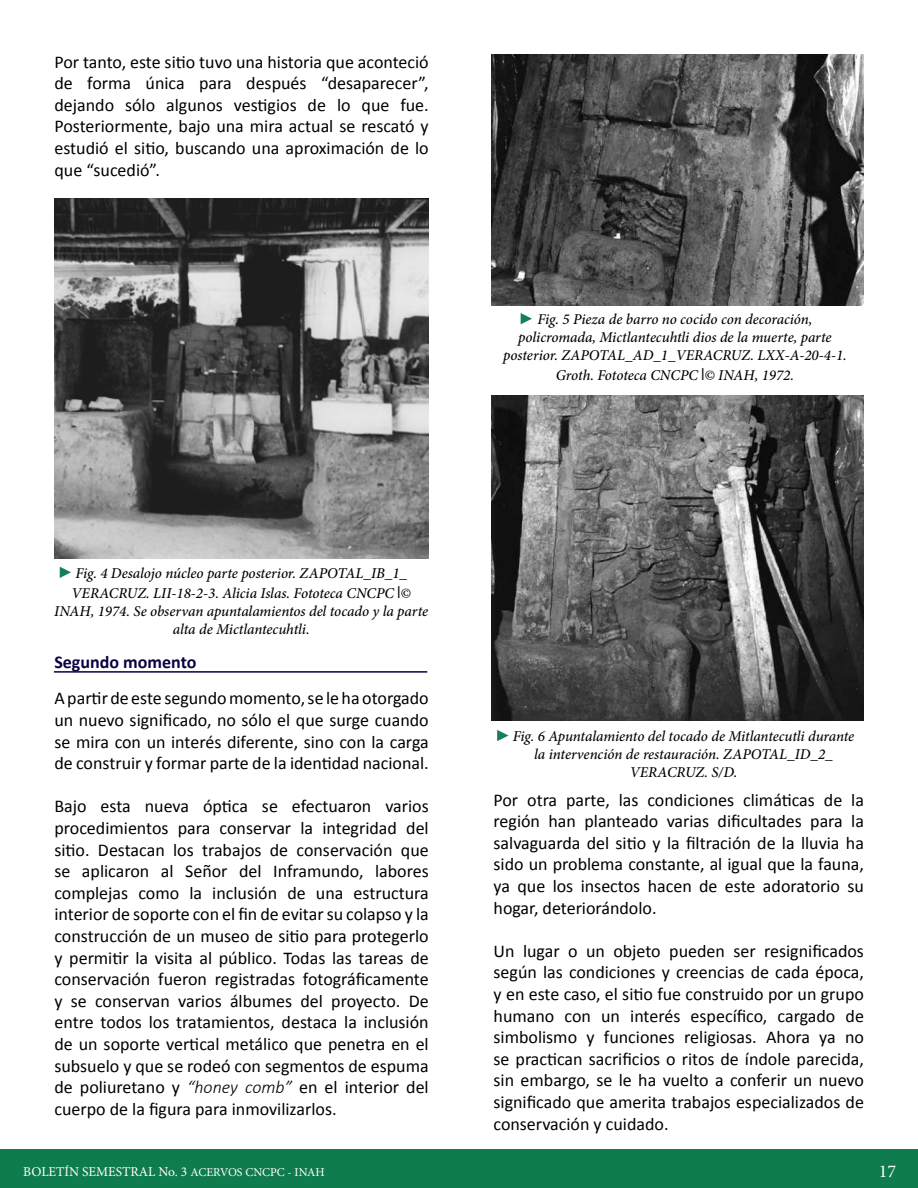
<style>
.page{position:relative;width:918px;height:1188px;background:#fff}
.page>*{position:absolute;margin:0;border:0;box-sizing:border-box;transform-origin:0 0}
.t1{font:18px/21.6px "Calibri";color:#000;text-align:justify}
.t2{font:700 18px "Calibri";color:#0c0040}
.t3{font:18px "Minion Pro";color:#fff}
.t4{font:italic 500 15px/18px "Minion Pro";letter-spacing:-.005em;color:#000;text-align:center}
.t5{font:13.5px "Minion Pro";color:#fff}
.s1{font-family:"Arial Narrow";font-weight:400;font-style:normal;font-size:16.5px}
.s2{font-weight:300;font-style:italic}
.s3{font-size:12px}
</style>
<div class="page">
<div style="left:0;top:1149px;width:918px;height:39px;background:#0e7c4d"></div>
<img style="left:491px;top:396px;width:373px;height:325px">
<img style="left:492px;top:55px;width:372px;height:250px">
<hr style="left:54px;top:671px;width:373px;height:2px;background:#0c0040">
<svg style="left:497px;top:730px;width:12px;height:11px"></svg>
<svg style="left:521px;top:313px;width:11px;height:11px"></svg>
<img style="left:54px;top:198px;width:374px;height:361px">
<svg style="left:60px;top:567px;width:11px;height:11px"></svg>
<p class="t1" style="left:54px;top:51px;width:376px">Por tanto, este sitio tuvo una historia que aconteció de forma única para después “desaparecer”, dejando sólo algunos vestigios de lo que fue.<br>Posteriormente, bajo una mira actual se rescató y estudió el sitio, buscando una aproximación de lo que “sucedió”.</p>
<p class="t4" style="left:503px;top:310px;width:345px">Fig. 5 Pieza de barro no cocido con decoración, policromada, Mictlantecuhtli dios de la muerte, parte posterior. ZAPOTAL_AD_1_VERACRUZ. LXX-A-20-4-1.</p>
<p class="t4" style="left:556px;top:366px;width:240px">Groth. Fototeca CNCPC <span class="s1">l</span>© INAH, 1972.</p>
<p class="t4" style="left:72px;top:563px;width:341px;line-height:19.8px;text-align:left">Fig. 4 Desalojo núcleo parte posterior. ZAPOTAL_IB_1_<br>VERACRUZ. LII-18-2-3. Alicia Islas. Fototeca CNCPC <span class="s1">l</span>©</p>
<p class="t4" style="left:54px;top:602px;width:375px">INAH, 1974. Se observan apuntalamientos del tocado y la parte alta de Mictlantecuhtli.</p>
<p class="t2" style="left:54px;top:651px;width:144px">Segundo momento</p>
<p class="t1" style="left:54px;top:688px;width:376px">A partir de este segundo momento, se le ha otorgado un nuevo significado, no sólo el que surge cuando se mira con un interés diferente, sino con la carga de construir y formar parte de la identidad nacional.</p>
<p class="t1" style="left:54px;top:796px;width:376px">Bajo esta nueva óptica se efectuaron varios procedimientos para conservar la integridad del sitio. Destacan los trabajos de conservación que se aplicaron al Señor del Inframundo, labores complejas como la inclusión de una estructura interior de soporte con el fin de evitar su colapso y la construcción de un museo de sitio para protegerlo y permitir la visita al público. Todas las tareas de conservación fueron registradas fotográficamente y se conservan varios álbumes del proyecto. De entre todos los tratamientos, destaca la inclusión de un soporte vertical metálico que penetra en el subsuelo y que se rodeó con segmentos de espuma de poliuretano y <span class="s2">“honey comb”</span> en el interior del cuerpo de la figura para inmovilizarlos.</p>
<p class="t4" style="left:513px;top:727px;width:343px">Fig. 6 Apuntalamiento del tocado de Mitlantecutli durante la intervención de restauración. ZAPOTAL_ID_2_<br>VERACRUZ. S/D.</p>
<p class="t1" style="left:494px;top:789px;width:372px">Por otra parte, las condiciones climáticas de la región han planteado varias dificultades para la salvaguarda del sitio y la filtración de la lluvia ha sido un problema constante, al igual que la fauna, ya que los insectos hacen de este adoratorio su hogar, deteriorándolo.</p>
<p class="t1" style="left:494px;top:940px;width:372px">Un lugar o un objeto pueden ser resignificados según las condiciones y creencias de cada época, y en este caso, el sitio fue construido por un grupo humano con un interés específico, cargado de simbolismo y funciones religiosas. Ahora ya no se practican sacrificios o ritos de índole parecida, sin embargo, se le ha vuelto a conferir un nuevo significado que amerita trabajos especializados de conservación y cuidado.</p>
<p class="t5" style="left:23px;top:1162px;width:303px">BOLETÍN SEMESTRAL No. 3 <span class="s3">ACERVOS CNCPC - INAH</span></p>
<p class="t3" style="left:879px;top:1159px;width:19px">17</p>
</div>
